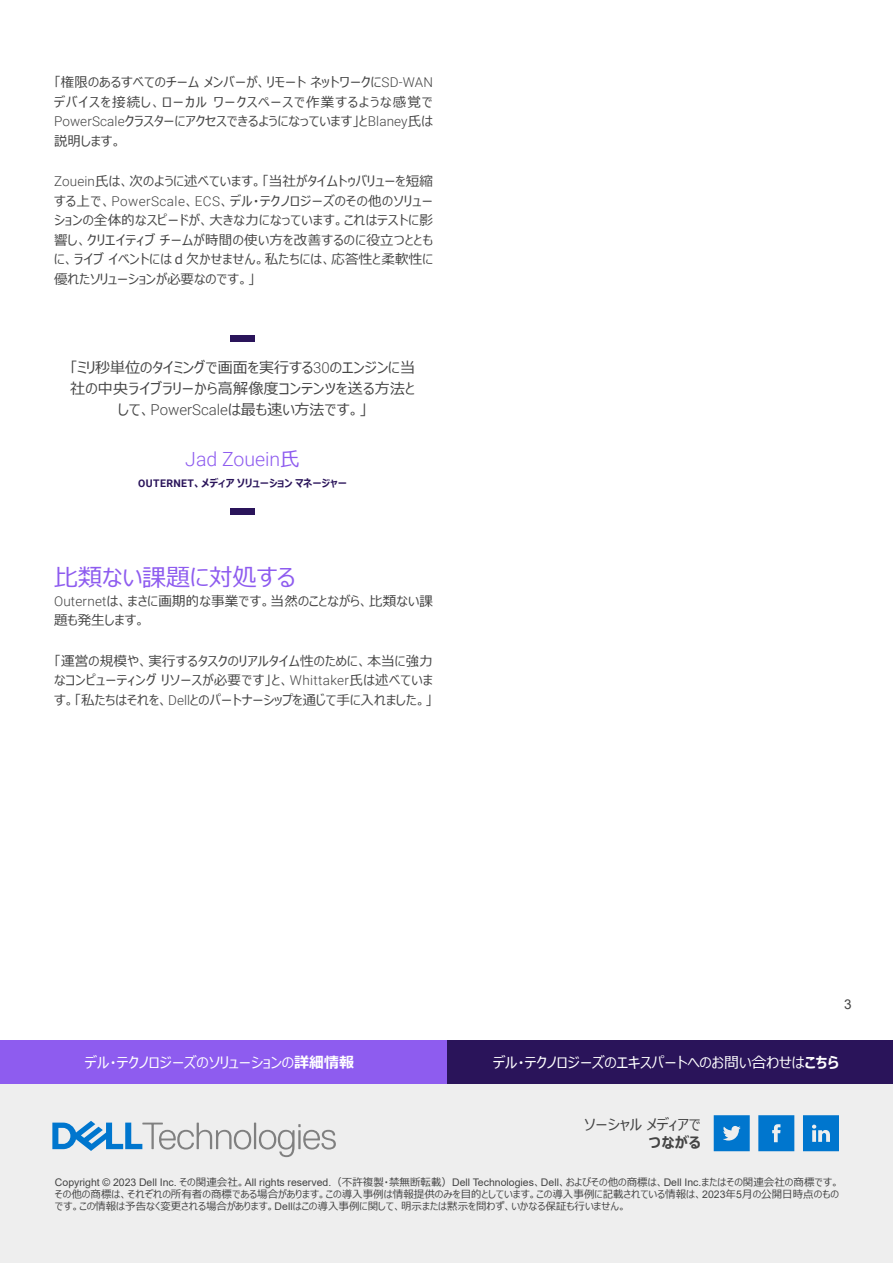
<style>
.page{position:relative;width:893px;height:1263px;background:#fff}
.page>*{position:absolute;margin:0;border:0;box-sizing:border-box;transform-origin:0 0}
.t1{font:24px "Meiryo UI";color:#8e5cef}
.t2{font:300 19.5px "Roboto";color:#8e5cef}
.t3{font:15px/21px "Meiryo UI";color:#444;text-align:center}
.t4{font:15px "Meiryo UI";color:#fff}
.t5{font:700 15px "Meiryo UI";color:#444}
.t6{font:13.5px/19.5px "Meiryo UI";letter-spacing:.01em;color:#444;text-align:justify}
.t7{font:13.5px "Arial";color:#444}
.t8{font:10.5px/12px "Meiryo UI";color:#444}
.t9{font:10.5px "Arial";color:#444}
.t10{font:700 10.5px "Meiryo UI";color:#2a145a}
.s1{font-family:"Roboto";font-weight:300}
.s2{font-family:"Meiryo UI";font-weight:400}
.s3{font-family:"Roboto"}
.s4{font-weight:700}
.s5{font-family:"Meiryo UI"}
.s6{font-family:"Arial"}
</style>
<div class="page">
<div style="left:446px;top:1040px;width:447px;height:44px;background:#2a145a"></div>
<div style="left:0;top:1040px;width:446px;height:44px;background:#8e5cef"></div>
<div style="left:0;top:1084px;width:893px;height:179px;background:#eee"></div>
<svg style="left:758px;top:1115px;width:36px;height:36px"></svg>
<svg style="left:714px;top:1115px;width:36px;height:36px"></svg>
<svg style="left:803px;top:1115px;width:36px;height:36px"></svg>
<svg style="left:52px;top:1121px;width:284px;height:36px"></svg>
<div style="left:230px;top:336px;width:25px;height:6px;background:#2a145a"></div>
<div style="left:230px;top:508px;width:25px;height:7px;background:#2a145a"></div>
<p class="t6" style="left:54px;top:73px;width:380px">「権限のあるすべてのチームメンバーが、リモートネットワークに<span class="s1">SD-WAN</span>デバイスを接続し、ローカルワークスペースで作業するような感覚で<span class="s1">PowerScale</span>クラスターにアクセスできるようになっています」と<span class="s1">Blaney</span>氏は説明します。</p>
<p class="t6" style="left:54px;top:172px;width:381px"><span class="s1">Zouein</span>氏は、次のように述べています。「当社がタイムトゥバリューを短縮する上で、<span class="s1">PowerScale</span>、<span class="s1">ECS</span>、デル・テクノロジーズのその他のソリューションの全体的なスピードが、大きな力になっています。これはテストに影響し、クリエイティブチームが時間の使い方を改善するのに役立つとともに、ライブイベントにはｄ欠かせません。私たちには、応答性と柔軟性に優れたソリューションが必要なのです。」</p>
<p class="t3" style="left:70px;top:357px;width:346px">「ミリ秒単位のタイミングで画面を実行する<span class="s1">30</span>のエンジンに当社の中央ライブラリーから高解像度コンテンツを送る方法として、<span class="s1">PowerScale</span>は最も速い方法です。」</p>
<h2 class="t2" style="left:185px;top:445px;width:116px">Jad Zouein<span class="s2">氏</span></h2>
<p class="t10" style="left:138px;top:475px;width:210px"><span class="s3">OUTERNET</span>、メディアソリューションマネージャー</p>
<h1 class="t1" style="left:54px;top:561px;width:243px">比類ない課題に対処する</h1>
<p class="t6" style="left:54px;top:592px;width:380px"><span class="s1">Outernet</span>は、まさに画期的な事業です。当然のことながら、比類ない課題も発生します。</p>
<p class="t6" style="left:54px;top:652px;width:380px">「運営の規模や、実行するタスクのリアルタイム性のために、本当に強力なコンピューティングリソースが必要です」と、<span class="s1">Whittaker</span>氏は述べています。「私たちはそれを、<span class="s1">Dell</span>とのパートナーシップを通じて手に入れました。」</p>
<p class="t7" style="left:844px;top:995px;width:9px">3</p>
<p class="t4" style="left:85px;top:1052px;width:271px">デル・テクノロジーズのソリューションの<span class="s4">詳細情報</span></p>
<p class="t4" style="left:493px;top:1052px;width:348px">デル・テクノロジーズのエキスパートへのお問い合わせは<span class="s4">こちら</span></p>
<p class="t3" style="left:584px;top:1114px;width:118px">ソーシャルメディアで</p>
<p class="t5" style="left:649px;top:1131px;width:54px">つながる</p>
<p class="t9" style="left:55px;top:1175px;width:785px">Copyright © 2023 Dell Inc. <span class="s5">その関連会社。</span>All rights reserved.<span class="s5">（不許複製・禁無断転載）</span>Dell Technologies<span class="s5">、</span>Dell<span class="s5">、およびその他の商標は、</span>Dell Inc.<span class="s5">またはその関連会社の商標です。</span></p>
<p class="t8" style="left:55px;top:1188px;width:785px">その他の商標は、それぞれの所有者の商標である場合があります。この導入事例は情報提供のみを目的としています。この導入事例に記載されている情報は、<span class="s6">2023</span>年<span class="s6">5</span>月の公開日時点のものです。この情報は予告なく変更される場合があります。<span class="s6">Dell</span>はこの導入事例に関して、明示または黙示を問わず、いかなる保証も行いません。</p>
</div>
